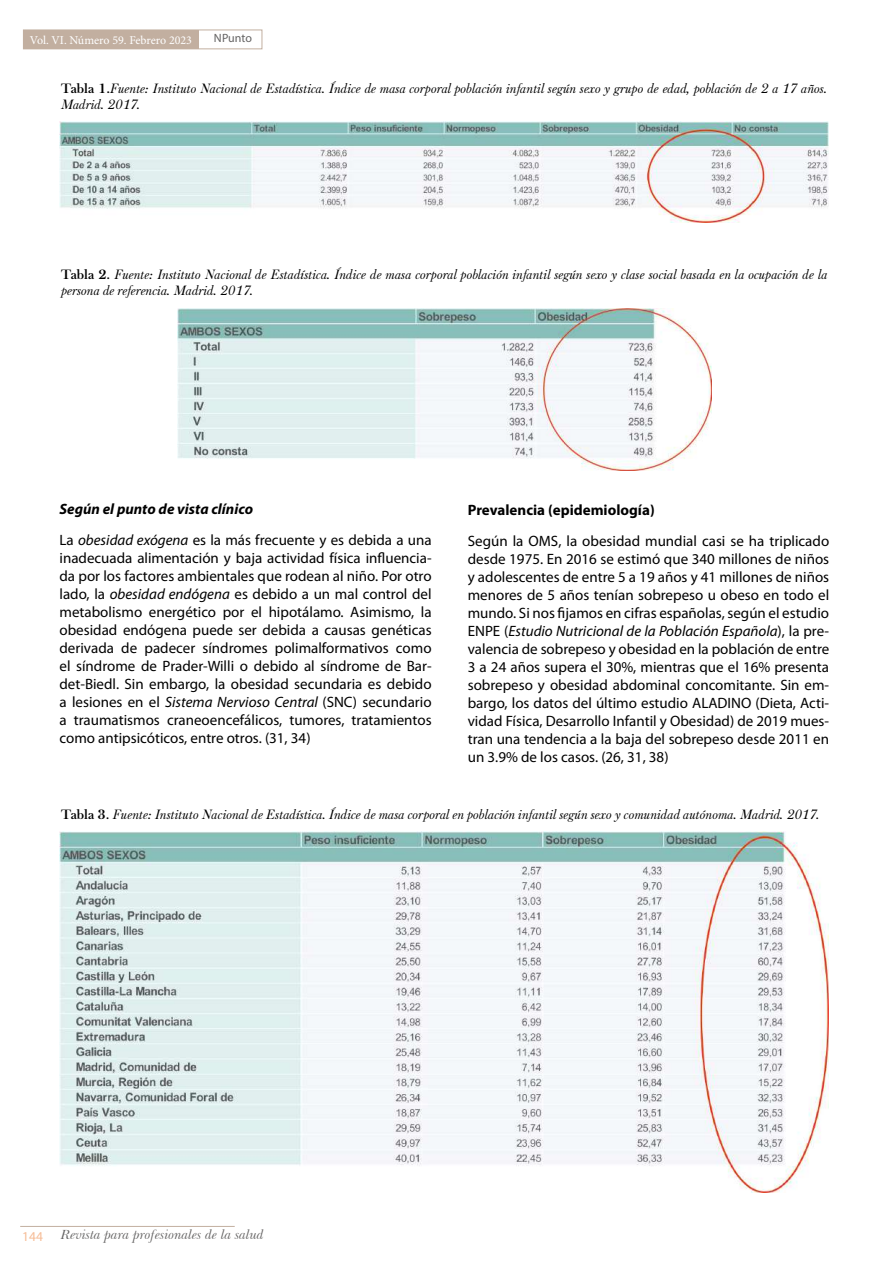
<style>
.page{position:relative;width:893px;height:1263px;background:#fff}
.page>*{position:absolute;margin:0;border:0;box-sizing:border-box;transform-origin:0 0}
.t1{font:15px/18px "Myriad Pro";color:#000;text-align:justify}
.t2{font:700 15px "Myriad Pro";color:#000}
.t3{font:italic 13.5px/16.2px "Baskerville F";color:#000}
.t4{font:italic 13.5px "Baskerville BT";color:#646363}
.t5{font:13.5px "Myriad Pro";color:#f6bc96}
.t6{font:12px "Minion Pro";letter-spacing:-.005em;color:#fff}
.t7{font:12px "Myriad Pro";letter-spacing:-.005em;color:#646363}
.s1{font-weight:700;font-style:normal}
.s2{font-weight:700;font-style:italic}
.s3{font-style:italic}
</style>
<div class="page">
<div style="left:23px;top:30px;width:239px;height:19px;border:1px solid #c2afa0"></div>
<div style="left:23px;top:30px;width:176px;height:19px;background:#c2afa0"></div>
<hr style="left:20px;top:1226px;width:215px;height:1px;background:#c2afa0">
<img style="left:60px;top:122px;width:769px;height:100px">
<img style="left:177px;top:308px;width:534px;height:162px">
<img style="left:60px;top:831px;width:769px;height:361px">
<p class="t6" style="left:30px;top:32px;width:164px">Vol. VI. Número 59. Febrero 2023</p>
<p class="t7" style="left:214px;top:30px;width:40px">NPunto</p>
<p class="t3" style="left:61px;top:80px;width:768px"><span class="s1">Tabla 1.</span>Fuente: Instituto Nacional de Estadística. Índice de masa corporal población infantil según sexo y grupo de edad, población de 2 a 17 años.<br>Madrid. 2017.</p>
<p class="t3" style="left:61px;top:266px;width:768px"><span class="s1">Tabla 2.</span> Fuente: Instituto Nacional de Estadística. Índice de masa corporal población infantil según sexo y clase social basada en la ocupación de la persona de referencia. Madrid. 2017.</p>
<p class="t1" style="left:60px;top:493px;width:374px;line-height:30.8px"><span class="s2">Según el punto de vista clínico<br></span>La <span class="s3">obesidad exógena</span> es la más frecuente y es debida a una</p>
<p class="t1" style="left:60px;top:549px;width:374px">inadecuada alimentación y baja actividad física influencia&shy;da por los factores ambientales que rodean al niño. Por otro lado, la <span class="s3">obesidad endógena</span> es debido a un mal control del metabolismo energético por el hipotálamo. Asimismo, la obesidad endógena puede ser debida a causas genéticas derivada de padecer síndromes polimalformativos como el síndrome de Prader-Willi o debido al síndrome de Bar&shy;det-Biedl. Sin embargo, la obesidad secundaria es debido a lesiones en el <span class="s3">Sistema Nervioso Central</span> (SNC) secundario a traumatismos craneoencefálicos, tumores, tratamientos como antipsicóticos, entre otros. (31, 34)</p>
<p class="t2" style="left:468px;top:501px;width:188px">Prevalencia (epidemiología)</p>
<p class="t1" style="left:468px;top:531px;width:363px">Según la OMS, la obesidad mundial casi se ha triplicado desde 1975. En 2016 se estimó que 340 millones de niños y adolescentes de entre 5 a 19 años y 41 millones de niños menores de 5 años tenían sobrepeso u obeso en todo el mundo. Si nos fijamos en cifras españolas, según el estudio ENPE (<span class="s3">Estudio Nutricional de la Población Española</span>), la pre&shy;valencia de sobrepeso y obesidad en la población de entre 3 a 24 años supera el 30%, mientras que el 16% presenta sobrepeso y obesidad abdominal concomitante. Sin em&shy;bargo, los datos del último estudio ALADINO (Dieta, Acti&shy;vidad Física, Desarrollo Infantil y Obesidad) de 2019 mues&shy;tran una tendencia a la baja del sobrepeso desde 2011 en un 3.9% de los casos. (26, 31, 38)</p>
<p class="t3" style="left:61px;top:806px;width:760px"><span class="s1">Tabla 3.</span> Fuente: Instituto Nacional de Estadística. Índice de masa corporal en población infantil según sexo y comunidad autónoma. Madrid. 2017.</p>
<p class="t5" style="left:22px;top:1228px;width:22px">144</p>
<p class="t4" style="left:61px;top:1227px;width:205px">Revista para profesionales de la salud</p>
</div>
